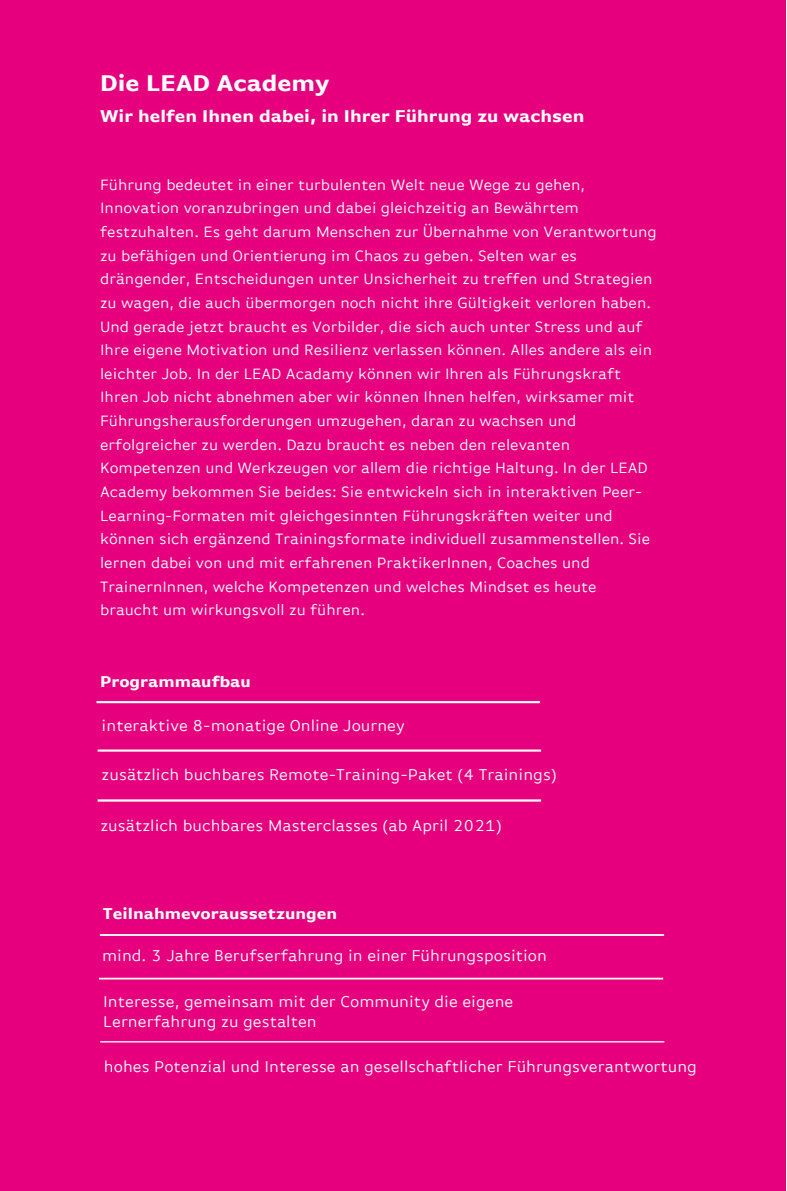
<style>
.page{position:relative;width:787px;height:1191px;background:#fff}
.page>*{position:absolute;margin:0;border:0;box-sizing:border-box;transform-origin:0 0}
.t1{font:700 24px "Basic Gothic Offc Pro";color:#fff}
.t2{font:700 18px "Basic Gothic Offc Pro";color:#fff}
.t3{font:16.5px/19.8px "Basic Gothic Offc Pro";color:#fff}
.t4{font:700 16.5px "Basic Gothic Offc Pro";color:#fff}
.t5{font:15.75px/23.5px "Basic Gothic Offc Pro";color:#fff}
</style>
<div class="page">
<div style="left:0;top:0;width:785px;height:1191px;background:#e6007e"></div>
<hr style="left:100px;top:933px;width:564px;height:3px;background:#fff">
<hr style="left:96px;top:701px;width:444px;height:2px;background:#fff">
<hr style="left:98px;top:749px;width:443px;height:2px;background:#fff">
<hr style="left:99px;top:977px;width:564px;height:2px;background:#fff">
<hr style="left:100px;top:1040px;width:564px;height:2px;background:#fff">
<hr style="left:98px;top:799px;width:443px;height:2px;background:#fff">
<h1 class="t1" style="left:100px;top:69px;width:231px">Die LEAD Academy</h1>
<p class="t2" style="left:100px;top:105px;width:486px">Wir helfen Ihnen dabei, in Ihrer Führung zu wachsen</p>
<p class="t5" style="left:100px;top:173px;width:558px">Führung bedeutet in einer turbulenten Welt neue Wege zu gehen, Innovation voranzubringen und dabei gleichzeitig an Bewährtem festzuhalten. Es geht darum Menschen zur Übernahme von Verantwortung zu befähigen und Orientierung im Chaos zu geben. Selten war es drängender, Entscheidungen unter Unsicherheit zu treffen und Strategien zu wagen, die auch übermorgen noch nicht ihre Gültigkeit verloren haben.<br>Und gerade jetzt braucht es Vorbilder, die sich auch unter Stress und auf Ihre eigene Motivation und Resilienz verlassen können. Alles andere als ein leichter Job. In der LEAD Acadamy können wir Ihren als Führungskraft Ihren Job nicht abnehmen aber wir können Ihnen helfen, wirksamer mit Führungsherausforderungen umzugehen, daran zu wachsen und erfolgreicher zu werden. Dazu braucht es neben den relevanten Kompetenzen und Werkzeugen vor allem die richtige Haltung. In der LEAD Academy bekommen Sie beides: Sie entwickeln sich in interaktiven Peer-Learning-Formaten mit gleichgesinnten Führungskräften weiter und können sich ergänzend Trainingsformate individuell zusammenstellen. Sie lernen dabei von und mit erfahrenen PraktikerInnen, Coaches und TrainernInnen, welche Kompetenzen und welches Mindset es heute braucht um wirkungsvoll zu führen.</p>
<p class="t4" style="left:100px;top:671px;width:152px">Programmaufbau</p>
<p class="t3" style="left:102px;top:715px;width:304px">interaktive 8-monatige Online Journey</p>
<p class="t3" style="left:102px;top:764px;width:457px">zusätzlich buchbares Remote-Training-Paket (4 Trainings)</p>
<p class="t3" style="left:100px;top:816px;width:403px">zusätzlich buchbares Masterclasses (ab April 2021)</p>
<p class="t4" style="left:103px;top:904px;width:236px">Teilnahmevoraussetzungen</p>
<p class="t3" style="left:102px;top:946px;width:446px">mind. 3 Jahre Berufserfahrung in einer Führungsposition</p>
<p class="t3" style="left:103px;top:992px;width:411px">Interesse, gemeinsam mit der Community die eigene<br>Lernerfahrung zu gestalten</p>
<p class="t3" style="left:104px;top:1056px;width:594px">hohes Potenzial und Interesse an gesellschaftlicher Führungsverantwortung</p>
</div>
